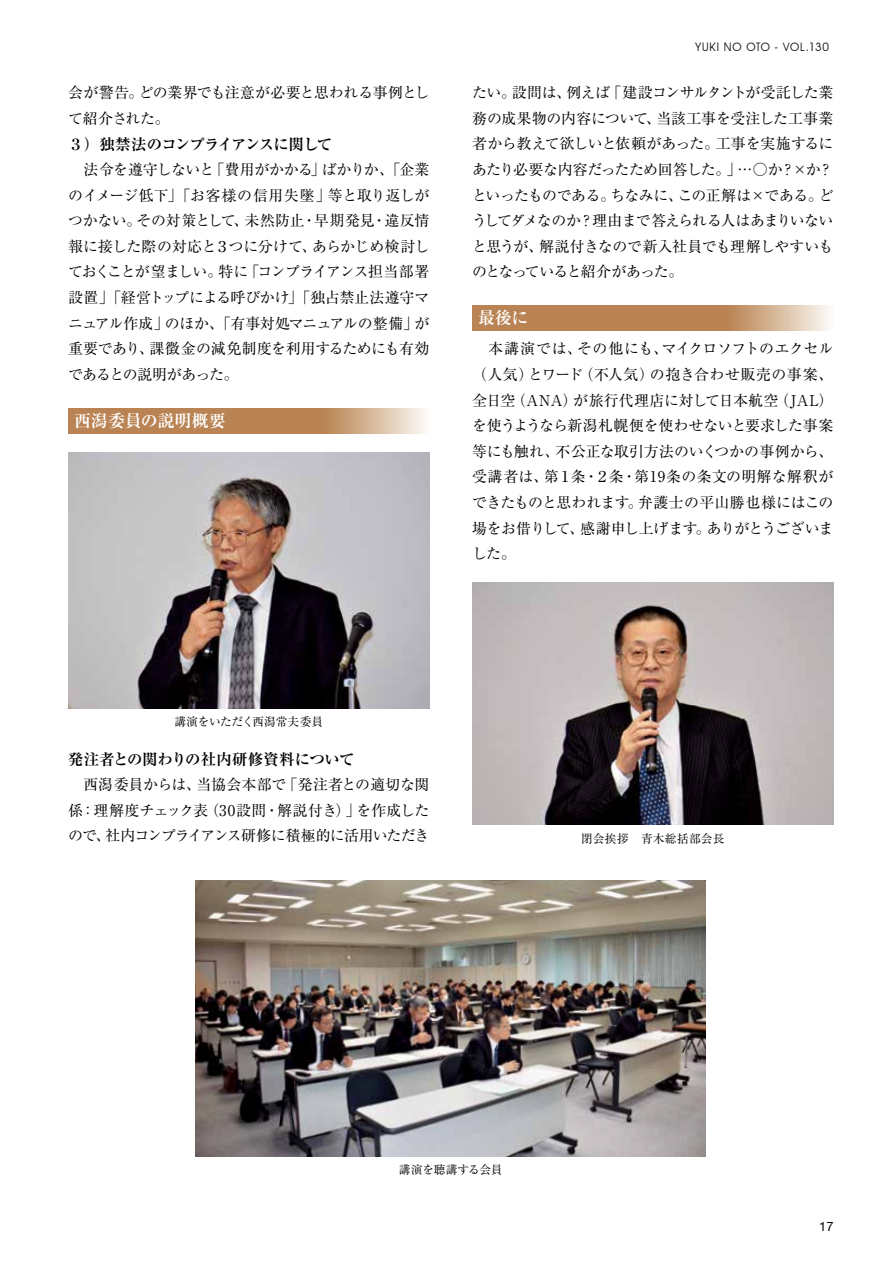
<style>
.page{position:relative;width:893px;height:1263px;background:#fff}
.page>*{position:absolute;margin:0;border:0;box-sizing:border-box;transform-origin:0 0}
.t1{font:700 16.95px "Ryumin Pr 6";letter-spacing:-.015em;color:#fff}
.t2{font:700 15.45px "Ryumin Pr 6";letter-spacing:-.01em;color:#000}
.t3{font:700 15.45px "Ryumin Pr 6";letter-spacing:-.06em;color:#000}
.t4{font:14.85px/25.7px "Ryumin Pr 6";letter-spacing:-.03em;color:#000;text-align:justify}
.t5{font:12.75px "Helvetica Neue";color:#000}
.t6{font:11.7px "Ryumin Pr 6";letter-spacing:-.015em;color:#000}
.t7{font:11.7px "Advantage Book Normal";letter-spacing:.075em;color:#000}
.t8{font:11.7px "Ryumin Pr 6";letter-spacing:.025em;color:#000}
</style>
<div class="page">
<svg style="left:472px;top:305px;width:356px;height:26px"></svg>
<svg style="left:68px;top:408px;width:356px;height:26px"></svg>
<img style="left:196px;top:880px;width:510px;height:277px">
<img style="left:68px;top:453px;width:361px;height:255px">
<img style="left:472px;top:583px;width:361px;height:242px">
<p class="t4" style="left:68px;top:79px;width:363px">会が警告。どの業界でも注意が必要と思われる事例として紹介された。</p>
<p class="t3" style="left:68px;top:132px;width:266px">３）独禁法のコンプライアンスに関して</p>
<p class="t4" style="left:68px;top:156px;width:363px">　法令を遵守しないと「費用がかかる」ばかりか、「企業のイメージ低下」「お客樣の信用失墜」等と取り返しがつかない。その対策として、未然防止・早期発見・違反情報に接した際の対応と３つに分けて、あらかじめ検討しておくことが望ましい。特に「コンプライアンス担当部署設置」「経営トップによる呼びかけ」「独占禁止法遵守マニュアル作成」のほか、「有事対処マニュアルの整備」が重要であり、課徴金の減免制度を利用するためにも有効であるとの説明があった。</p>
<p class="t1" style="left:74px;top:407px;width:153px">西潟委員の説明概要</p>
<p class="t7" style="left:695px;top:40px;width:135px">YUKI NO OTO - VOL.130</p>
<p class="t4" style="left:472px;top:79px;width:363px">たい。設問は、例えば「建設コンサルタントが受託した業務の成果物の内容について、当該工事を受注した工事業者から教えて欲しいと依頼があった。工事を実施するにあたり必要な内容だったため回答した。」…○か？×か？といったものである。ちなみに、この正解は×である。どうしてダメなのか？理由まで答えられる人はあまりいないと思うが、解説付きなので新入社員でも理解しやすいものとなっていると紹介があった。</p>
<p class="t1" style="left:478px;top:304px;width:52px">最後に</p>
<p class="t4" style="left:472px;top:335px;width:363px">　本講演では、その他にも、マイクロソフトのエクセル（人気）とワード（不人気）の抱き合わせ販売の事案、全日空（ANA）が旅行代理店に対して日本航空（JAL）を使うようなら新潟札幌便を使わせないと要求した事案等にも触れ、不公正な取引方法のいくつかの事例から、受講者は、第１条・２条・第19条の条文の明解な解釈ができたものと思われます。弁護士の平山勝也様にはこの場をお借りして、感謝申し上げます。ありがとうございました。</p>
<p class="t6" style="left:174px;top:712px;width:150px">講演をいただく西潟常夫委員</p>
<p class="t2" style="left:68px;top:747px;width:288px">発注者との関わりの社内研修資料について</p>
<p class="t4" style="left:68px;top:771px;width:363px">　西潟委員からは、当協会本部で「発注者との適切な関係：理解度チェック表（30設問・解説付き）」を作成したので、社内コンプライアンス研修に積極的に活用いただき</p>
<p class="t8" style="left:581px;top:829px;width:145px">閉会挨拶　青木総括部会長</p>
<p class="t6" style="left:399px;top:1161px;width:105px">講演を聴講する会員</p>
<p class="t5" style="left:819px;top:1219px;width:16px">17</p>
</div>
